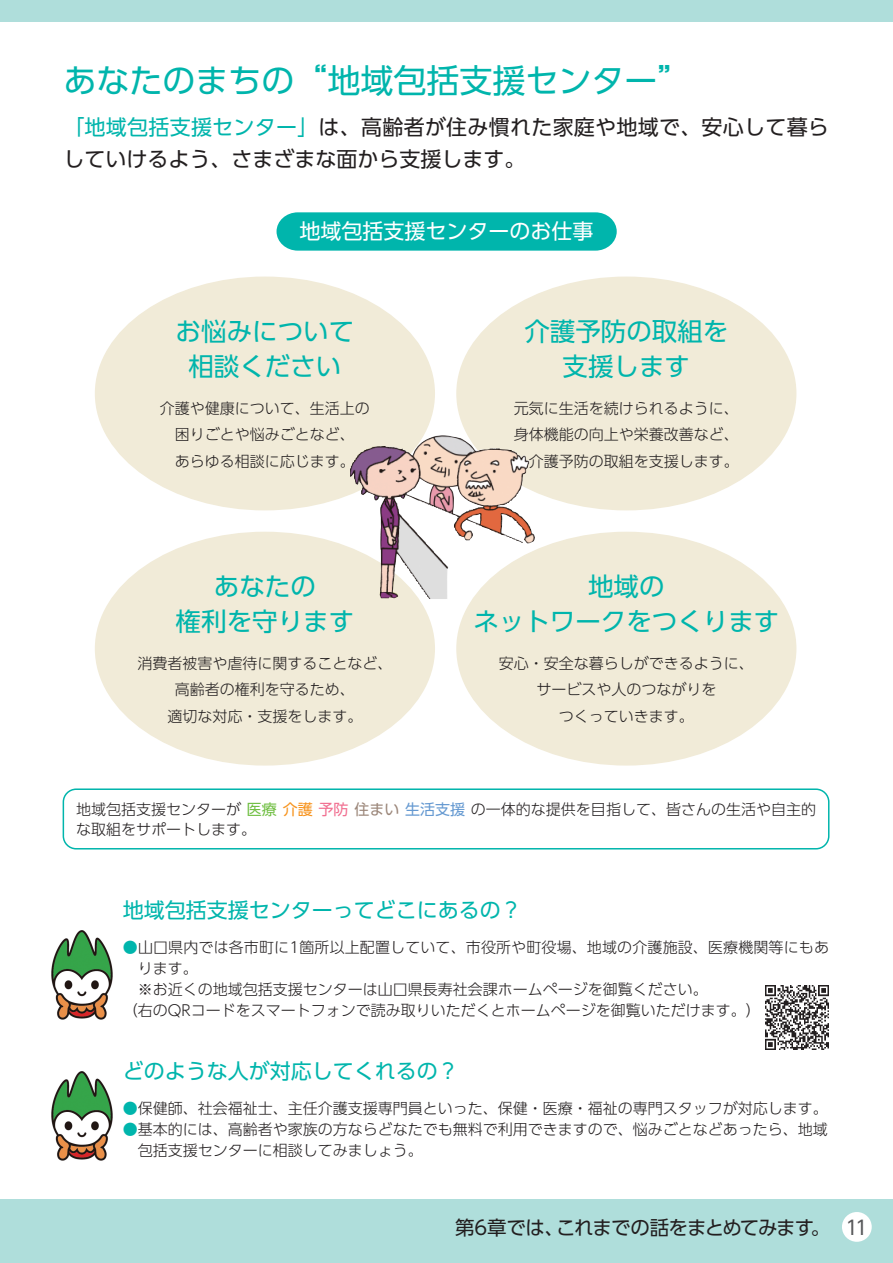
<style>
.page{position:relative;width:893px;height:1263px;background:#fff}
.page>*{position:absolute;margin:0;border:0;box-sizing:border-box;transform-origin:0 0}
.t1{font:33px "UD Shin Go Pro";color:#00b5ac}
.t2{font:25.5px/34.5px "UD Shin Go Pro";color:#00b5ac;text-align:center}
.t3{font:21px/31.5px "UD Shin Go Pro";letter-spacing:.015em;color:#231f20}
.t4{font:21px "UD Shin Go Pro";color:#00b5ac}
.t5{font:21px "UD Shin Go Pro";color:#fff}
.t6{font:19.5px "UD Shin Go Pro";letter-spacing:-.05em;color:#231f20}
.t7{font:300 15px/26.2px "UD Shin Go Pro";color:#231f20;text-align:center}
.s1{color:#00b5ac}
.s2{font-weight:400;color:#71bf44}
.s3{font-weight:400;color:#f7931d}
.s4{font-weight:400;color:#f17091}
.s5{font-weight:400;color:#9b8679}
.s6{font-weight:400;color:#6599d1}
.s7{color:#57585a}
</style>
<div class="page">
<div style="left:0;top:1199px;width:893px;height:64px;background:#afdedb"></div>
<div style="left:0;top:0;width:893px;height:21px;background:#afdedb"></div>
<div style="left:842px;top:1212px;width:30px;height:30px;background:#fff;border-radius:50%"></div>
<img style="left:51px;top:930px;width:62px;height:90px">
<img style="left:51px;top:1071px;width:62px;height:90px">
<svg style="left:277px;top:212px;width:340px;height:39px;background:#0bb8af"></svg>
<div style="left:95px;top:277px;width:340px;height:233px;background:#f1ebd8;border-radius:50%"></div>
<div style="left:456px;top:277px;width:340px;height:233px;background:#f1ebd8;border-radius:50%"></div>
<div style="left:95px;top:532px;width:340px;height:233px;background:#f1ebd8;border-radius:50%"></div>
<div style="left:456px;top:532px;width:340px;height:233px;background:#f1ebd8;border-radius:50%"></div>
<div style="left:63px;top:788px;width:766px;height:61px;border:2px solid #00b5ac;border-radius:13px"></div>
<img style="left:350px;top:435px;width:111px;height:164px">
<img style="left:765px;top:986px;width:64px;height:64px">
<h1 class="t1" style="left:63px;top:54px;width:629px">あなたのまちの“地域包括支援センター”</h1>
<h3 class="t3" style="left:63px;top:111px;width:767px"><span class="s1">「地域包括支援センター」</span>は、高齢者が住み慣れた家庭や地域で、安心して暮らしていけるよう、さまざまな面から支援します。</h3>
<h3 class="t5" style="left:300px;top:214px;width:296px">地域包括支援センターのお仕事</h3>
<h2 class="t2" style="left:176px;top:313px;width:180px">お悩みについて相談ください</h2>
<p class="t7" style="left:160px;top:395px;width:211px">介護や健康について、生活上の困りごとや悩みごとなど、<br>あらゆる相談に応じます。</p>
<h2 class="t2" style="left:176px;top:568px;width:180px">あなたの<br>権利を守ります</h2>
<p class="t7" style="left:137px;top:650px;width:257px">消費者被害や虐待に関することなど、高齢者の権利を守るため、<br>適切な対応・支援をします。</p>
<h2 class="t2" style="left:524px;top:313px;width:205px">介護予防の取組を支援します</h2>
<p class="t7" style="left:514px;top:395px;width:226px;text-align:justify">元気に生活を続けられるように、身体機能の向上や栄養改善など、　介護予防の取組を支援します。</p>
<h2 class="t2" style="left:473px;top:568px;width:307px">地域の<br>ネットワークをつくります</h2>
<p class="t7" style="left:499px;top:650px;width:256px">安心・安全な暮らしができるように、サービスや人のつながりを<br>つくっていきます。</p>
<p class="t7" style="left:76px;top:799px;width:741px;line-height:19.5px;text-align:left">地域包括支援センターが <span class="s2">医療</span><span class="s3">介護</span><span class="s4">予防</span><span class="s5">住まい</span><span class="s6">生活支援</span> の一体的な提供を目指して、皆さんの生活や自主的な取組をサポートします。</p>
<h3 class="t4" style="left:123px;top:893px;width:401px">地域包括支援センターってどこにあるの？</h3>
<p class="t7" style="left:123px;top:934px;width:708px"><span class="s1">●</span>山口県内では各市町に1箇所以上配置していて、市役所や町役場、地域の介護施設、医療機関等にもあ</p>
<p class="t7" style="left:138px;top:955px;width:61px">ります。</p>
<p class="t7" style="left:123px;top:976px;width:586px">　※お近くの地域包括支援センターは山口県長寿社会課ホームページを御覧ください。</p>
<p class="t7" style="left:123px;top:997px;width:639px">（右のQRコードをスマートフォンで読み取りいただくとホームページを御覧いただけます。）</p>
<h3 class="t4" style="left:123px;top:1054px;width:338px">どのような人が対応してくれるの？</h3>
<p class="t7" style="left:123px;top:1095px;width:706px"><span class="s1">●</span>保健師、社会福祉士、主任介護支援専門員といった、保健・医療・福祉の専門スタッフが対応します。</p>
<p class="t7" style="left:138px;top:1118px;width:691px;line-height:21px;text-align:left;text-indent:-15px"><span class="s1">●</span>基本的には、高齢者や家族の方ならどなたでも無料で利用できますので、悩みごとなどあったら、地域包括支援センターに相談してみましょう。</p>
<h3 class="t6" style="left:455px;top:1212px;width:414px">第6章では、これまでの話をまとめてみます。 <span class="s7">11</span></h3>
</div>
